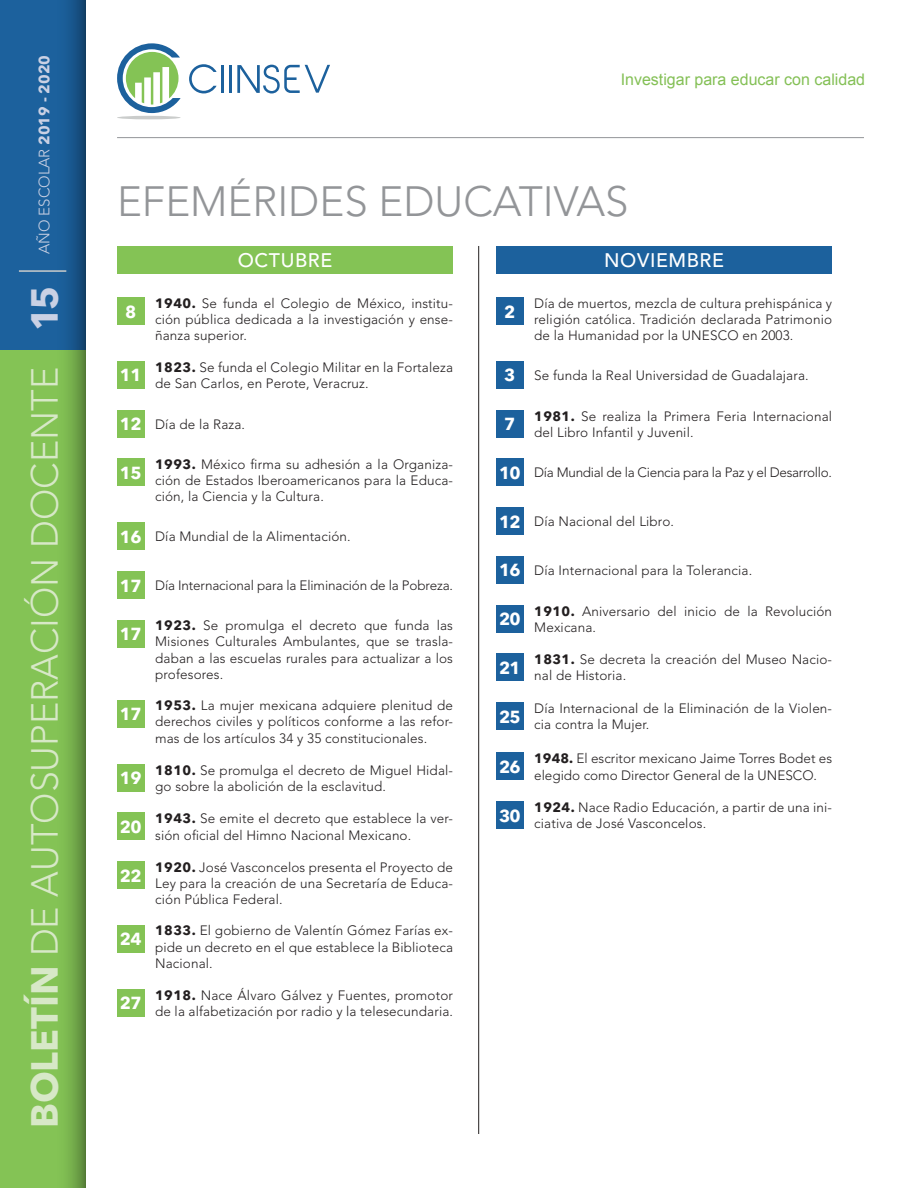
<style>
.page{position:relative;width:918px;height:1188px;background:#fff}
.page>*{position:absolute;margin:0;border:0;box-sizing:border-box;transform-origin:0 0}
.t1{font:300 42px "Avenir LT Std";color:#939598}
.t2{font:300 37.5px "Avenir LT Std";color:#d7e8c7}
.t3{font:500 19.5px "Avenir LT Std";letter-spacing:.03em;color:#fff}
.t4{font:700 17.4px "Avenir Next LT Pro";letter-spacing:-.04em;color:#fff}
.t5{font:16.05px "Arial";color:#84c056}
.t6{font:300 15px "Avenir LT Std";color:#cad1e4}
.t7{font:300 13.5px/16.2px "Avenir LT Std";letter-spacing:.01em;color:#231f20}
.t8{font:300 13.5px "Avenir LT Std";letter-spacing:-.01em;color:#231f20}
.t9{font:300 13.5px "Avenir LT Std";letter-spacing:-.02em;color:#231f20}
.s1{font-family:"Avenir Next LT Pro";font-weight:700}
.s2{font-family:"Avenir Next LT Pro";font-weight:700;color:#cad1e4}
</style>
<div class="page">
<svg style="left:117px;top:43px;width:64px;height:70px"></svg>
<hr style="left:117px;top:116px;width:64px;height:3px;background:#cacccb;border-radius:50%">
<hr style="left:221px;top:65px;width:3px;height:28px;background:#1c619d">
<hr style="left:229px;top:65px;width:3px;height:28px;background:#1c619d">
<svg style="left:237px;top:65px;width:93px;height:28px"></svg>
<svg style="left:189px;top:64px;width:28px;height:29px"></svg>
<div style="left:0;top:350px;width:85px;height:838px;background:#84c355"></div>
<div style="left:0;top:0;width:85px;height:350px;background:#1c619d"></div>
<svg style="left:66px;top:0;width:19px;height:1188px"></svg>
<hr style="left:117px;top:137px;width:747px;height:1px;background:#939598">
<hr style="left:19px;top:270px;width:47px;height:2px;background:#cacccb">
<hr style="left:478px;top:246px;width:1px;height:888px;background:#231f20">
<div style="left:496px;top:246px;width:336px;height:27px;background:#1c619d"></div>
<div style="left:117px;top:246px;width:336px;height:27px;background:#84c355"></div>
<div style="left:496px;top:297px;width:28px;height:28px;background:#1c619d"></div>
<div style="left:117px;top:297px;width:28px;height:28px;background:#84c355"></div>
<div style="left:496px;top:361px;width:28px;height:28px;background:#1c619d"></div>
<div style="left:117px;top:361px;width:28px;height:28px;background:#84c355"></div>
<div style="left:496px;top:410px;width:28px;height:27px;background:#1c619d"></div>
<div style="left:496px;top:459px;width:28px;height:27px;background:#1c619d"></div>
<div style="left:496px;top:507px;width:28px;height:28px;background:#1c619d"></div>
<div style="left:496px;top:556px;width:28px;height:28px;background:#1c619d"></div>
<div style="left:496px;top:605px;width:28px;height:27px;background:#1c619d"></div>
<div style="left:496px;top:654px;width:28px;height:27px;background:#1c619d"></div>
<div style="left:496px;top:702px;width:28px;height:28px;background:#1c619d"></div>
<div style="left:496px;top:753px;width:28px;height:27px;background:#1c619d"></div>
<div style="left:496px;top:801px;width:28px;height:28px;background:#1c619d"></div>
<div style="left:117px;top:410px;width:28px;height:27px;background:#84c355"></div>
<div style="left:117px;top:459px;width:28px;height:27px;background:#84c355"></div>
<div style="left:117px;top:523px;width:28px;height:27px;background:#84c355"></div>
<div style="left:117px;top:571px;width:28px;height:28px;background:#84c355"></div>
<div style="left:117px;top:620px;width:28px;height:27px;background:#84c355"></div>
<div style="left:117px;top:700px;width:28px;height:28px;background:#84c355"></div>
<div style="left:117px;top:764px;width:28px;height:27px;background:#84c355"></div>
<div style="left:117px;top:813px;width:28px;height:27px;background:#84c355"></div>
<div style="left:117px;top:861px;width:28px;height:28px;background:#84c355"></div>
<div style="left:117px;top:925px;width:28px;height:28px;background:#84c355"></div>
<div style="left:117px;top:989px;width:28px;height:28px;background:#84c355"></div>
<p class="t6" style="left:35px;top:254px;width:200px;rotate:-90deg">año escolar <span class="s1">2019 - 2020</span></p>
<h2 class="t2" style="left:23px;top:1128px;width:844px;rotate:-90deg"><span class="s1">Boletín</span> de Autosuperación Docente <span class="s2">15</span></h2>
<p class="t5" style="left:621px;top:69px;width:246px">Investigar para educar con calidad</p>
<h1 class="t1" style="left:117px;top:177px;width:134px">EFEMÉRIDES</h1>
<h1 class="t1" style="left:379px;top:177px;width:29px">EDUC</h1>
<h1 class="t1" style="left:493px;top:177px;width:133px">ATI VAS</h1>
<h3 class="t3" style="left:238px;top:249px;width:93px">OCTUBRE</h3>
<h3 class="t3" style="left:604px;top:249px;width:119px">NOVIEM BRE</h3>
<p class="t7" style="left:534px;top:295px;width:299px;text-align:justify">Día de muertos, mezcla de cultura prehispánica y religión católica. Tradición declarada Patrimonio de la H umanidad por la UNESCO</p>
<p class="t7" style="left:155px;top:295px;width:299px;text-align:justify"><span class="s1">1940.</span> Se funda el Colegio de México, institu&shy;ción pública dedicada a la investigación y ense&shy;ñanza superior.</p>
<p class="t4" style="left:125px;top:301px;width:13px">8</p>
<p class="t4" style="left:504px;top:301px;width:13px">2</p>
<p class="t7" style="left:742px;top:327px;width:53px">en 2003.</p>
<p class="t7" style="left:155px;top:359px;width:299px"><span class="s1">1823.</span> Se funda el Colegio Militar en la Fortaleza de San Carlos, en Perote, Veracruz.</p>
<p class="t4" style="left:120px;top:365px;width:23px">11</p>
<p class="t4" style="left:504px;top:365px;width:13px">3</p>
<p class="t4" style="left:504px;top:413px;width:13px">7</p>
<p class="t4" style="left:499px;top:462px;width:23px">10</p>
<p class="t4" style="left:499px;top:511px;width:23px">12</p>
<p class="t4" style="left:499px;top:560px;width:23px">16</p>
<p class="t4" style="left:499px;top:608px;width:23px">20</p>
<p class="t4" style="left:499px;top:657px;width:23px">21</p>
<p class="t4" style="left:499px;top:706px;width:23px">25</p>
<p class="t4" style="left:499px;top:756px;width:23px">26</p>
<p class="t4" style="left:499px;top:805px;width:23px">30</p>
<p class="t4" style="left:120px;top:413px;width:23px">12</p>
<p class="t4" style="left:120px;top:462px;width:23px">15</p>
<p class="t7" style="left:155px;top:416px;width:91px">Día de la Raza.</p>
<p class="t7" style="left:155px;top:456px;width:299px;text-align:justify"><span class="s1">1993.</span> México firma su adhesión a la Organiza&shy;ción de Estados I beroamericanos para la Educa&shy;ción, la Ciencia y la Cultura.</p>
<p class="t7" style="left:155px;top:529px;width:197px">Día Mundial de la Alimentación.</p>
<p class="t8" style="left:155px;top:577px;width:299px">Día I nternacional para la Eliminación de la Pobreza.</p>
<p class="t7" style="left:155px;top:617px;width:299px;text-align:justify"><span class="s1">1923.</span> Se promulga el decreto que funda las Misiones Culturales Ambulantes, que se trasla&shy;daban a las escuelas rurales para actualizar a los profesores.</p>
<p class="t7" style="left:155px;top:698px;width:299px;text-align:justify"><span class="s1">1953.</span> La mujer mexicana adquiere plenitud de derechos civiles y políticos conforme a las refor&shy;mas de los artículos 34 y 35 constitucionales.</p>
<p class="t7" style="left:155px;top:762px;width:299px"><span class="s1">1810.</span> Se promulga el decreto de Miguel H idal&shy;go sobre la abolición de la esclavitud.</p>
<p class="t7" style="left:155px;top:811px;width:299px"><span class="s1">1943.</span> Se emite el decreto que establece la ver&shy;sión oficial del H imno Nacional Mexicano.</p>
<p class="t7" style="left:155px;top:859px;width:299px;text-align:justify"><span class="s1">1920.</span> José Vasconcelos presenta el Proyecto de Ley para la creación de una Secretaría de Educa&shy;ción Pública Federal.</p>
<p class="t7" style="left:155px;top:923px;width:299px;text-align:justify"><span class="s1">1833.</span> El gobierno de Valentín Gómez Farías ex&shy;pide un decreto en el que establece la Biblioteca Nacional.</p>
<p class="t7" style="left:155px;top:987px;width:299px"><span class="s1">1918.</span> N ace Álvaro Gálvez y Fuentes, promotor de la alfabetización por radio y la telesecundaria.</p>
<p class="t4" style="left:120px;top:526px;width:23px">16</p>
<p class="t4" style="left:120px;top:575px;width:23px">17</p>
<p class="t4" style="left:120px;top:623px;width:23px">17</p>
<p class="t4" style="left:120px;top:704px;width:23px">17</p>
<p class="t4" style="left:120px;top:767px;width:23px">19</p>
<p class="t4" style="left:120px;top:816px;width:23px">20</p>
<p class="t4" style="left:120px;top:865px;width:23px">22</p>
<p class="t4" style="left:120px;top:929px;width:23px">24</p>
<p class="t4" style="left:120px;top:993px;width:23px">27</p>
<p class="t7" style="left:534px;top:367px;width:276px">Se funda la Real U niversidad de Guadalajara.</p>
<p class="t7" style="left:534px;top:408px;width:299px"><span class="s1">1981.</span> Se realiza la Primera Feria I nternacional del Libro I nfantil y Juvenil.</p>
<p class="t9" style="left:534px;top:465px;width:299px">Día Mundial de la Ciencia para la Paz y el Desarrollo.</p>
<p class="t7" style="left:534px;top:514px;width:141px">Día Nacional del Libro.</p>
<p class="t7" style="left:534px;top:562px;width:219px">Día I nternacional para la Tolerancia.</p>
<p class="t7" style="left:534px;top:603px;width:299px"><span class="s1">1910.</span> Aniversario del inicio de la Revolución<br>Mexicana.</p>
<p class="t7" style="left:534px;top:651px;width:299px"><span class="s1">1831.</span> Se decreta la creación del Museo N acio&shy;nal de H istoria.</p>
<p class="t7" style="left:534px;top:700px;width:299px">Día I nternacional de la Eliminación de la Violen&shy;cia contra la Mujer.</p>
<p class="t7" style="left:534px;top:751px;width:299px"><span class="s1">1948.</span> El escritor mexicano Jaime Torres Bodet es elegido como Director General de la UNESCO</p>
<p class="t7" style="left:814px;top:767px;width:5px">.</p>
<p class="t7" style="left:534px;top:799px;width:299px"><span class="s1">1924.</span> N ace Radio Educación, a partir de una ini&shy;ciativa de José Vasconcelos.</p>
</div>
